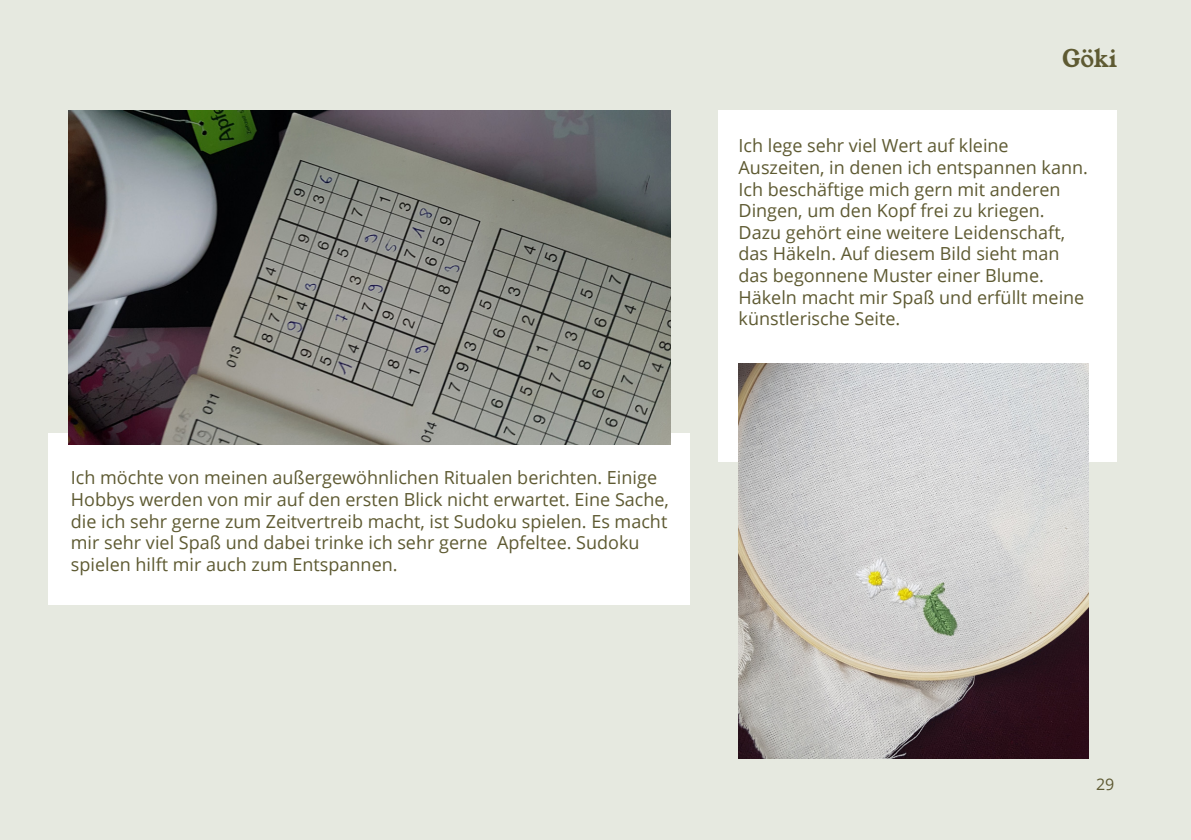
<style>
.page{position:relative;width:1191px;height:840px;background:#fff}
.page>*{position:absolute;margin:0;border:0;box-sizing:border-box;transform-origin:0 0}
.t1{font:24px "Young Serif";color:#5e5a32}
.t2{font:18px/21.6px "Open Sans";color:#5e5a32}
.t3{font:16px "Open Sans";color:#5e5a32}
</style>
<div class="page">
<div style="left:0;top:0;width:1191px;height:839px;background:#e6e9e0"></div>
<div style="left:49px;top:433px;width:641px;height:171px;background:#fff"></div>
<div style="left:717px;top:110px;width:399px;height:351px;background:#fff"></div>
<img style="left:68px;top:110px;width:603px;height:334px">
<img style="left:738px;top:363px;width:350px;height:395px">
<p class="t2" style="left:71px;top:466px;width:599px">Ich möchte von meinen außergewöhnlichen Ritualen berichten. Einige Hobbys werden von mir auf den ersten Blick nicht erwartet. Eine Sache, die ich sehr gerne zum Zeitvertreib macht, ist Sudoku spielen. Es macht mir sehr viel Spaß und dabei trinke ich sehr gerne Apfeltee. Sudoku spielen hilft mir auch zum Entspannen.</p>
<h1 class="t1" style="left:1062px;top:42px;width:57px">Göki</h1>
<p class="t2" style="left:738px;top:134px;width:351px">Ich lege sehr viel Wert auf kleine Auszeiten, in denen ich entspannen kann.<br>Ich beschäftige mich gern mit anderen Dingen, um den Kopf frei zu kriegen.<br>Dazu gehört eine weitere Leidenschaft, das Häkeln. Auf diesem Bild sieht man das begonnene Muster einer Blume.<br>Häkeln macht mir Spaß und erfüllt meine künstlerische Seite.</p>
<p class="t3" style="left:1096px;top:772px;width:20px">29</p>
</div>
